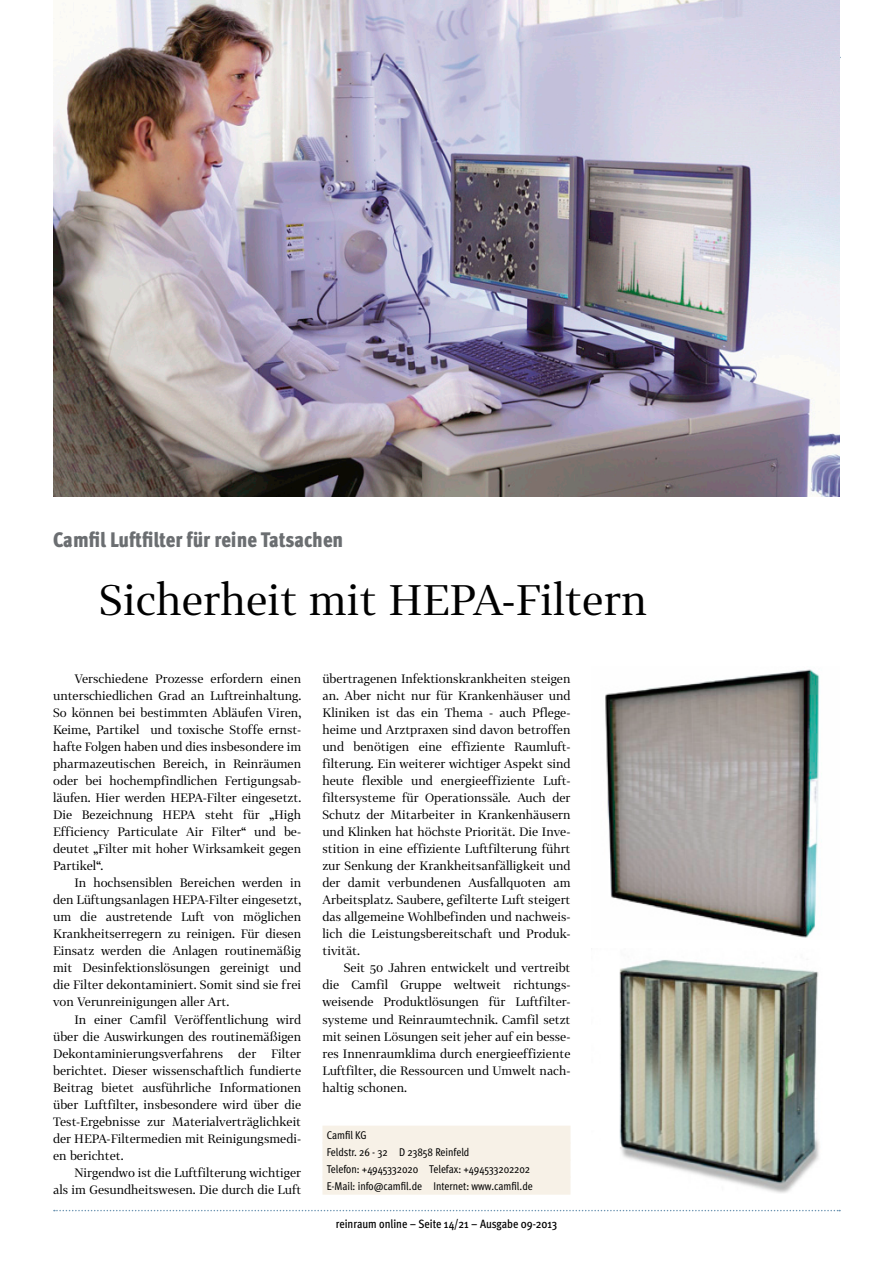
<style>
.page{position:relative;width:893px;height:1263px;background:#fff}
.page>*{position:absolute;margin:0;border:0;box-sizing:border-box;transform-origin:0 0}
.t1{font:42px "Tabac G2";color:#000}
.t2{font:900 condensed 21px "Meta OT";color:#6b6e71}
.t3{font:12px/17px "Tabac G2";color:#000;text-align:justify}
.t4{font:500 condensed 12px "Meta OT";color:#000}
.t5{font:condensed 11.25px/17px "Meta OT";letter-spacing:-.005em;color:#000}
</style>
<div class="page">
<svg style="left:54px;top:1210px;width:786px;height:1px"></svg>
<div style="left:322px;top:1125px;width:248px;height:18px;background:#f7f1e7"></div>
<div style="left:322px;top:1143px;width:248px;height:18px;background:#f7f1e7"></div>
<div style="left:322px;top:1160px;width:248px;height:18px;background:#f7f1e7"></div>
<div style="left:322px;top:1177px;width:248px;height:18px;background:#f7f1e7"></div>
<img style="left:53px;top:0;width:787px;height:496px">
<img style="left:605px;top:669px;width:215px;height:269px">
<img style="left:619px;top:960px;width:200px;height:233px">
<h2 class="t2" style="left:53px;top:526px;width:292px">Camfil Luftfilter für reine Tatsachen</h2>
<h1 class="t1" style="left:99px;top:572px;width:549px">Sicherheit mit HEPA-Filtern</h1>
<p class="t3" style="left:53px;top:670px;width:250px;text-indent:21px">Verschiedene Prozesse erfordern einen unterschiedlichen Grad an Luftreinhaltung.<br>So können bei bestimmten Abläufen Viren, Keime, Partikel und toxische Stoffe ernst&shy;hafte Folgen haben und dies insbesondere im pharmazeutischen Bereich, in Reinräumen oder bei hochempfindlichen Fertigungsab&shy;läufen. Hier werden HEPA-Filter eingesetzt.<br>Die Bezeichnung HEPA steht für „High Efficiency Particulate Air Filter“ und be&shy;deutet „Filter mit hoher Wirksamkeit gegen Partikel“.</p>
<p class="t3" style="left:53px;top:874px;width:250px;text-indent:21px">In hochsensiblen Bereichen werden in den Lüftungsanlagen HEPA-Filter eingesetzt, um die austretende Luft von möglichen Krankheitserregern zu reinigen. Für diesen Einsatz werden die Anlagen routinemäßig mit Desinfektionslösungen gereinigt und die Filter dekontaminiert. Somit sind sie frei von Verunreinigungen aller Art.</p>
<p class="t3" style="left:53px;top:1010px;width:250px;text-indent:21px">In einer Camfil Veröffentlichung wird über die Auswirkungen des routinemäßigen Dekontaminierungsverfahrens der Filter berichtet. Dieser wissenschaftlich fundierte Beitrag bietet ausführliche Informationen über Luftfilter, insbesondere wird über die Test-Ergebnisse zur Materialverträglichkeit der HEPA-Filtermedien mit Reinigungsmedi&shy;en berichtet.</p>
<p class="t3" style="left:53px;top:1163px;width:250px;text-align:right">Nirgendwo ist die Luftfilterung wichtiger<br>als im Gesundheitswesen. Die durch die Luft</p>
<p class="t3" style="left:322px;top:670px;width:250px">übertragenen Infektionskrankheiten steigen an. Aber nicht nur für Krankenhäuser und Kliniken ist das ein Thema - auch Pflege&shy;heime und Arztpraxen sind davon betroffen und benötigen eine effiziente Raumluft&shy;filterung. Ein weiterer wichtiger Aspekt sind heute flexible und energieeffiziente Luft&shy;filtersysteme für Operationssäle. Auch der Schutz der Mitarbeiter in Krankenhäusern und Klinken hat höchste Priorität. Die Inve&shy;stition in eine effiziente Luftfilterung führt zur Senkung der Krankheitsanfälligkeit und der damit verbundenen Ausfallquoten am Arbeitsplatz. Saubere, gefilterte Luft steigert das allgemeine Wohlbefinden und nachweis&shy;lich die Leistungsbereitschaft und Produk&shy;tivität.</p>
<p class="t3" style="left:322px;top:959px;width:250px;text-indent:21px">Seit 50 Jahren entwickelt und vertreibt die Camfil Gruppe weltweit richtungs&shy;weisende Produktlösungen für Luftfilter&shy;systeme und Reinraumtechnik. Camfil setzt mit seinen Lösungen seit jeher auf ein besse&shy;res Innenraumklima durch energieeffiziente Luftfilter, die Ressourcen und Umwelt nach&shy;haltig schonen.</p>
<p class="t5" style="left:327px;top:1126px;width:208px">Camfil KG<br>Feldstr. 26 - 32 D 23858 Reinfeld<br>Telefon: +4945332020 Telefax: +494533202202<br>E-Mail: info@camfil.de Internet: www.camfil.de</p>
<p class="t4" style="left:336px;top:1216px;width:223px">reinraum online – Seite 14/21 – Ausgabe 09-2013</p>
</div>
